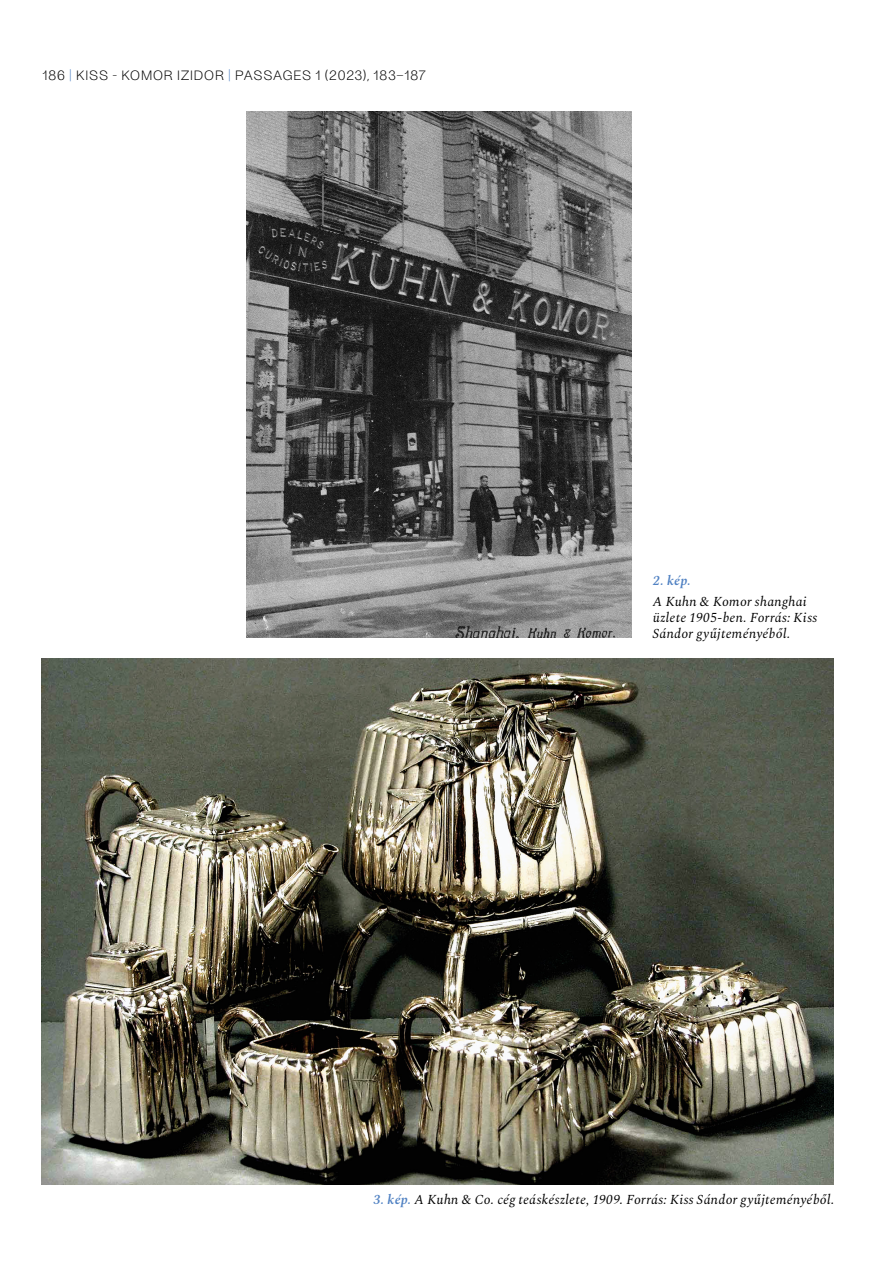
<style>
.page{position:relative;width:893px;height:1263px;background:#fff}
.page>*{position:absolute;margin:0;border:0;box-sizing:border-box;transform-origin:0 0}
.t1{font:13.5px "Spectral Italic 2";letter-spacing:.025em;color:#000}
.t2{font:italic 13.5px/16.2px "Spectral";letter-spacing:.025em;color:#000}
.t3{font:13.5px "Ambiant Light 7";letter-spacing:.055em;color:#000}
.t4{font:italic 600 13.5px "Spectral";color:#5182c3}
.s1{color:#5182c3}
.s2{font-family:"Spectral";font-weight:600;font-style:italic;color:#5182c3}
</style>
<div class="page">
<img style="left:247px;top:111px;width:384px;height:527px">
<img style="left:42px;top:658px;width:791px;height:526px">
<p class="t3" style="left:43px;top:69px;width:385px">186 <span class="s1">|</span> KISS - KOMOR IZIDOR <span class="s1">|</span> PASSAGES 1 (2023), 183–187</p>
<p class="t4" style="left:653px;top:570px;width:39px">2. kép.</p>
<p class="t2" style="left:653px;top:592px;width:166px">A Kuhn &amp; Komor shanghai üzlete 1905-ben . Forrás: Kiss</p>
<p class="t1" style="left:653px;top:624px;width:139px">Sándor gyűjteményéből .</p>
<p class="t1" style="left:373px;top:1189px;width:463px"><span class="s2">3. kép.</span> A Kuhn &amp; Co . cég teáskészlete, 1909 . Forrás: Kiss Sándor gyűjteményéből .</p>
</div>
